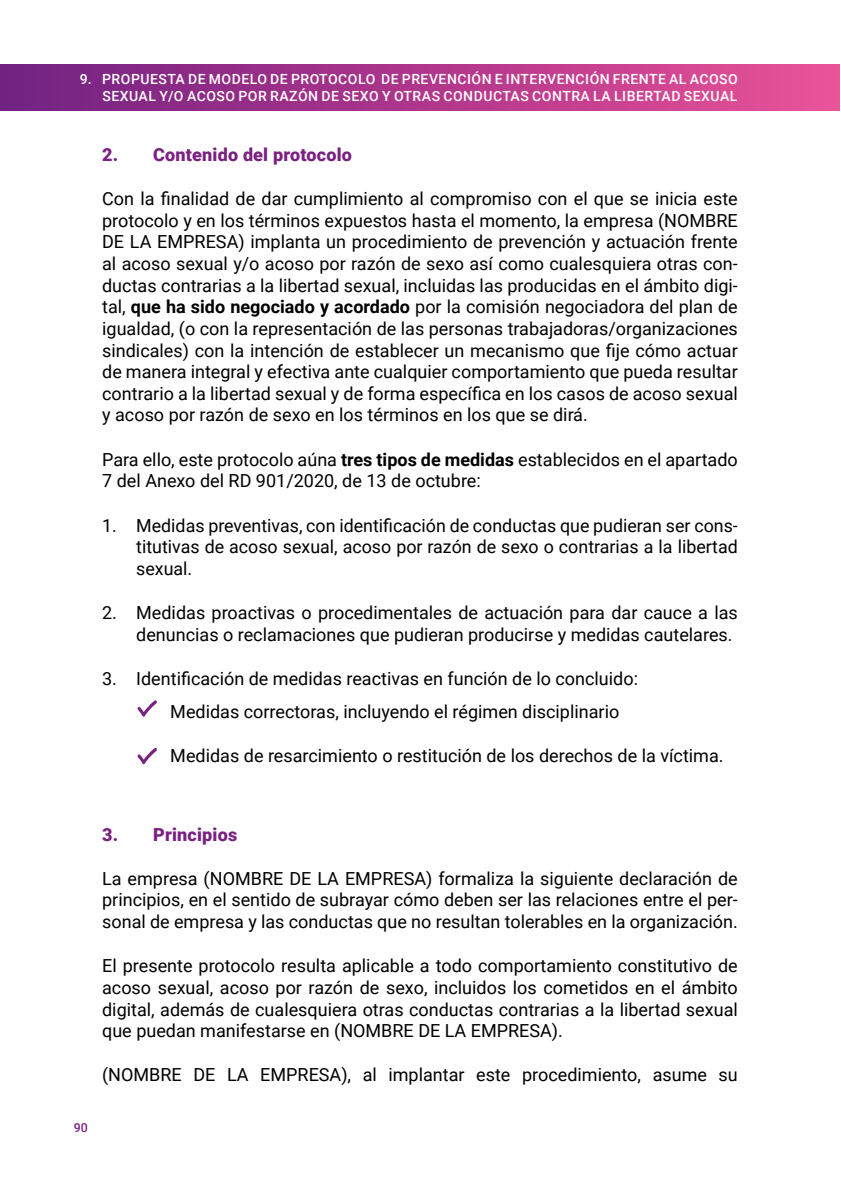
<style>
.page{position:relative;width:841px;height:1191px;background:#fff}
.page>*{position:absolute;margin:0;border:0;box-sizing:border-box;transform-origin:0 0}
.t1{font:18px/21.6px "Roboto";color:#000;text-align:justify}
.t2{font:900 18px "Roboto";letter-spacing:.01em;color:#7a2182}
.t3{font:500 14px/16.8px "Roboto";letter-spacing:.035em;color:#fff;text-align:right}
.t4{font:500 12.4px "Roboto";color:#7a2182}
.s1{font-weight:700}
</style>
<div class="page">
<div style="left:0;top:65px;width:839px;height:45px;background:linear-gradient(to right,#712082,#eb5097)"></div>
<svg style="left:137px;top:700px;width:20px;height:16px"></svg>
<svg style="left:137px;top:747px;width:20px;height:17px"></svg>
<p class="t3" style="left:80px;top:70px;width:659px">9. PROPUESTA DE MODELO DE PROTOCOLO DE PREVENCIÓN E INTERVENCIÓN FRENTE AL ACOSO<br>SEXUAL Y/O ACOSO POR RAZÓN DE SEXO Y OTRAS CONDUCTAS CONTRA LA LIBERTAD SEXUAL</p>
<p class="t2" style="left:102px;top:142px;width:251px">2. Contenido del protocolo</p>
<p class="t1" style="left:102px;top:187px;width:637px">Con la finalidad de dar cumplimiento al compromiso con el que se inicia este protocolo y en los términos expuestos hasta el momento, la empresa (NOMBRE DE LA EMPRESA) implanta un procedimiento de prevención y actuación frente al acoso sexual y/o acoso por razón de sexo así como cualesquiera otras con&shy;ductas contrarias a la libertad sexual, incluidas las producidas en el ámbito digi&shy;tal, <span class="s1">que ha sido negociado y acordado</span> por la comisión negociadora del plan de igualdad, (o con la representación de las personas trabajadoras/organizaciones sindicales) con la intención de establecer un mecanismo que fije cómo actuar de manera integral y efectiva ante cualquier comportamiento que pueda resultar contrario a la libertad sexual y de forma específica en los casos de acoso sexual y acoso por razón de sexo en los términos en los que se dirá.</p>
<p class="t1" style="left:102px;top:448px;width:636px">Para ello, este protocolo aúna <span class="s1">tres tipos de medidas</span> establecidos en el apartado<br>7 del Anexo del RD 901/2020, de 13 de octubre:</p>
<p class="t1" style="left:136px;top:513px;width:602px;text-indent:-34px">1. Medidas preventivas, con identificación de conductas que pudieran ser cons&shy;titutivas de acoso sexual, acoso por razón de sexo o contrarias a la libertad sexual.</p>
<p class="t1" style="left:102px;top:601px;width:636px;text-align:right">2. Medidas proactivas o procedimentales de actuación para dar cauce a las denuncias o reclamaciones que pudieran producirse y medidas cautelares.</p>
<p class="t1" style="left:170px;top:661px;width:469px;line-height:33px;text-indent:-68px">3. Identificación de medidas reactivas en función de lo concluido:<br>Medidas correctoras, incluyendo el régimen disciplinario</p>
<p class="t1" style="left:170px;top:744px;width:554px">Medidas de resarcimiento o restitución de los derechos de la víctima.</p>
<p class="t4" style="left:74px;top:1119px;width:16px">90</p>
<p class="t2" style="left:102px;top:821px;width:136px">3. Principios</p>
<p class="t1" style="left:102px;top:867px;width:636px">La empresa (NOMBRE DE LA EMPRESA) formaliza la siguiente declaración de principios, en el sentido de subrayar cómo deben ser las relaciones entre el per&shy;sonal de empresa y las conductas que no resultan tolerables en la organización.</p>
<p class="t1" style="left:102px;top:954px;width:636px">El presente protocolo resulta aplicable a todo comportamiento constitutivo de acoso sexual, acoso por razón de sexo, incluidos los cometidos en el ámbito digital, además de cualesquiera otras conductas contrarias a la libertad sexual que puedan manifestarse en (NOMBRE DE LA EMPRESA).</p>
<p class="t1" style="left:102px;top:1063px;width:636px">(NOMBRE DE LA EMPRESA), al implantar este procedimiento, asume su</p>
</div>
